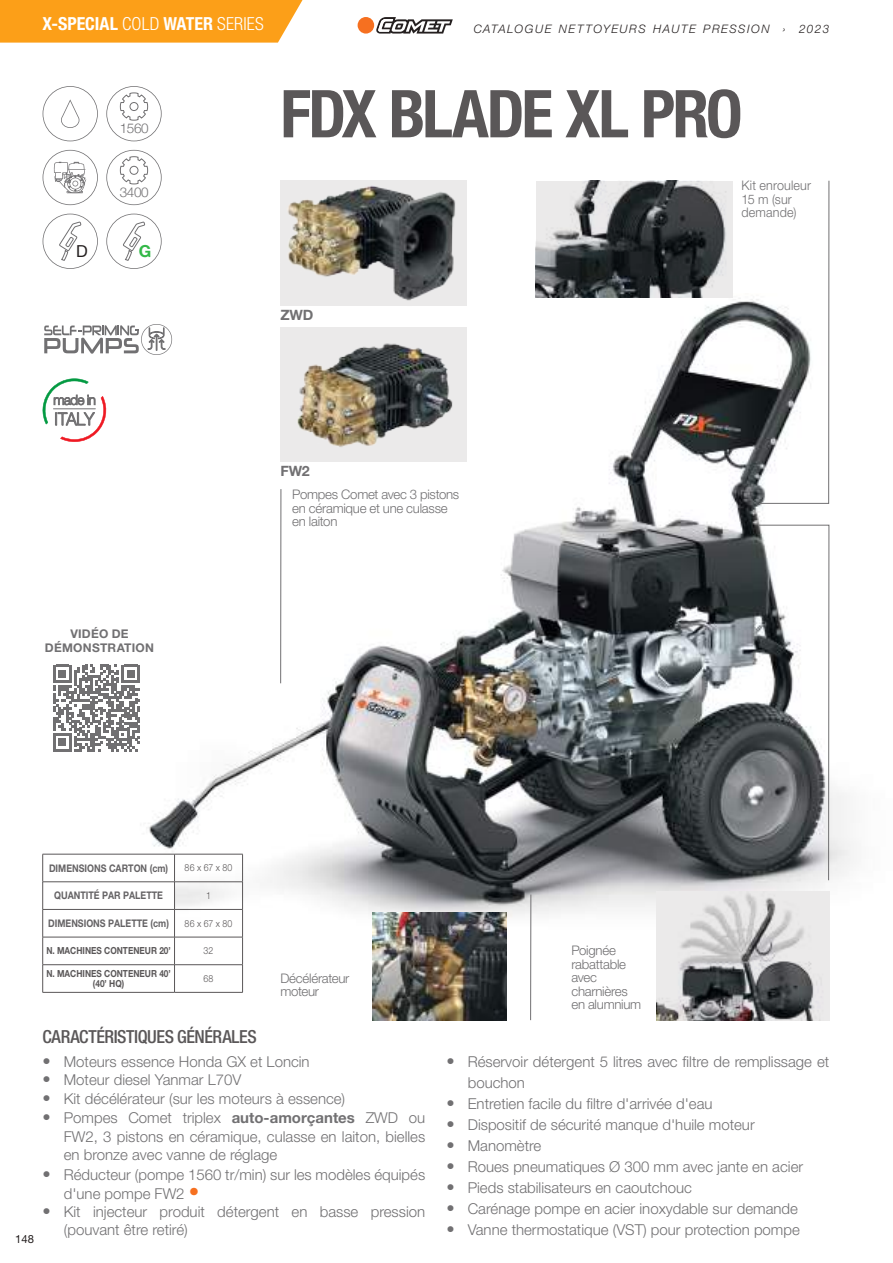
<style>
.page{position:relative;width:893px;height:1263px;background:#fff}
.page>*{position:absolute;margin:0;border:0;box-sizing:border-box;transform-origin:0 0}
.t1{font:700 condensed 66px "Helvetica Neue LT Pro";letter-spacing:-.04em;color:#5a5758}
.t2{font:500 condensed 18px "Helvetica Neue LT Pro";letter-spacing:-.02em;color:#5a5758}
.t3{font:700 condensed 18px "Helvetica Neue LT Pro";color:#fff}
.t4{font:16.5px "Helvetica Neue";color:#241f1f}
.t5{font:700 16.5px "Helvetica Neue";color:#33b848}
.t6{font:300 15px/18.8px "Helvetica Neue LT Pro";color:#717072}
.t7{font:700 14.25px "Helvetica Neue LT Pro";letter-spacing:-.01em;color:#717072}
.t8{font:300 13.5px "Helvetica Neue";letter-spacing:-.03em;color:#717072}
.t9{font:300 13.2px/13.5px "Helvetica Neue LT Pro";letter-spacing:-.02em;color:#717072}
.t10{font:300 13.2px/13.5px "Helvetica Neue LT Pro";letter-spacing:.01em;color:#717072;scale:.95 1}
.t11{font:700 12px/13.5px "Helvetica Neue LT Pro";letter-spacing:.02em;color:#717072;text-align:center}
.t12{font:italic 300 11.7px "Helvetica Neue LT Pro";letter-spacing:.13em;color:#241f1f}
.t13{font:11.25px "Helvetica Neue LT Pro";color:#241f1f}
.t14{font:700 10.5px "Helvetica Neue LT Pro";color:#656365;scale:.85 1}
.t15{font:700 9.75px/9.8px "Helvetica Neue LT Pro";color:#5a5758;text-align:center;scale:.85 1}
.t16{font:300 9.75px "Helvetica Neue LT Pro";letter-spacing:.02em;color:#5a5758;scale:.9 1}
.s1{font-weight:300}
.s2{font-weight:500;font-size:16.5px}
.s3{font-weight:700}
.s4{font-size:21px;color:#f67020}
</style>
<div class="page">
<img style="left:105px;top:294px;width:749px;height:696px">
<img style="left:280px;top:327px;width:187px;height:135px">
<svg style="left:758px;top:525px;width:71px;height:356px"></svg>
<img style="left:373px;top:912px;width:134px;height:108px">
<hr style="left:530px;top:894px;width:1px;height:126px;background:#717072">
<svg style="left:43px;top:86px;width:55px;height:55px"></svg>
<svg style="left:106px;top:150px;width:56px;height:55px"></svg>
<svg style="left:43px;top:214px;width:55px;height:55px"></svg>
<svg style="left:106px;top:86px;width:56px;height:55px"></svg>
<svg style="left:43px;top:150px;width:55px;height:55px"></svg>
<svg style="left:106px;top:214px;width:56px;height:55px"></svg>
<svg style="left:759px;top:180px;width:70px;height:324px"></svg>
<hr style="left:280px;top:489px;width:1px;height:194px;background:#717072">
<img style="left:280px;top:181px;width:187px;height:125px">
<img style="left:656px;top:891px;width:173px;height:129px">
<svg style="left:43px;top:378px;width:63px;height:64px"></svg>
<svg style="left:44px;top:324px;width:128px;height:31px"></svg>
<img style="left:536px;top:181px;width:196px;height:117px">
<svg style="left:53px;top:664px;width:87px;height:87px"></svg>
<hr style="left:175px;top:854px;width:68px;height:1px;background:#5a5758">
<hr style="left:175px;top:881px;width:68px;height:1px;background:#5a5758">
<hr style="left:175px;top:909px;width:68px;height:1px;background:#5a5758">
<hr style="left:175px;top:937px;width:68px;height:1px;background:#5a5758">
<hr style="left:175px;top:964px;width:68px;height:1px;background:#5a5758">
<svg style="left:42px;top:854px;width:133px;height:138px"></svg>
<svg style="left:242px;top:854px;width:1px;height:138px"></svg>
<hr style="left:43px;top:992px;width:132px;height:1px;background:#5a5758">
<hr style="left:175px;top:992px;width:68px;height:1px;background:#5a5758">
<svg style="left:376px;top:17px;width:77px;height:17px"></svg>
<div style="left:358px;top:17px;width:16px;height:17px;background:#f67020;border-radius:50%"></div>
<div style="left:0;top:0;width:303px;height:43px;background:#fc9f18"></div>
<p class="t3" style="left:43px;top:13px;width:223px">X-SPECIAL <span class="s1">COLD</span> WATER <span class="s1">SERIES</span></p>
<p class="t12" style="left:474px;top:22px;width:357px">CATALOGUE NETTOYEURS HAUTE PRESSION › 2023</p>
<p class="t8" style="left:120px;top:117px;width:30px">1560</p>
<p class="t4" style="left:76px;top:239px;width:13px">D</p>
<p class="t8" style="left:120px;top:181px;width:30px">3400</p>
<p class="t5" style="left:139px;top:238px;width:14px">G</p>
<p class="t11" style="left:45px;top:627px;width:111px">VIDÉO DE<br>DÉMONSTRATION</p>
<h1 class="t1" style="left:280px;top:74px;width:464px">FDX BLADE XL PRO</h1>
<p class="t7" style="left:280px;top:306px;width:34px">ZWD</p>
<p class="t7" style="left:280px;top:462px;width:31px">FW2</p>
<p class="t9" style="left:292px;top:487px;width:168px">Pompes Comet avec 3 pistons en céramique et une culasse en laiton</p>
<p class="t10" style="left:741px;top:178px;width:75px">Kit enrouleur<br>15 m (sur demande)</p>
<p class="t13" style="left:15px;top:1233px;width:20px">148</p>
<p class="t14" style="left:49px;top:861px;width:142px">DIMENSIONS CARTON (cm)</p>
<p class="t16" style="left:185px;top:862px;width:55px">86 x 67 x 80</p>
<p class="t14" style="left:54px;top:889px;width:130px">QUANTITÉ PAR PALETTE</p>
<p class="t16" style="left:206px;top:890px;width:7px">1</p>
<p class="t14" style="left:48px;top:917px;width:144px">DIMENSIONS PALETTE (cm)</p>
<p class="t16" style="left:185px;top:917px;width:55px">86 x 67 x 80</p>
<p class="t15" style="left:46px;top:946px;width:148px">N. MACHINES CONTENEUR 20’</p>
<p class="t16" style="left:204px;top:945px;width:12px">32</p>
<p class="t15" style="left:46px;top:968px;width:148px">N. MACHINES CONTENEUR 40’ (40’ HQ)</p>
<p class="t16" style="left:204px;top:972px;width:13px">68</p>
<p class="t2" style="left:43px;top:1026px;width:216px">CARACTÉRISTIQUES GÉNÉRALES</p>
<p class="t6" style="left:43px;top:1051px;width:269px"><span class="s2">•</span> Moteurs essence Honda GX et Loncin</p>
<p class="t6" style="left:43px;top:1070px;width:200px"><span class="s2">•</span> Moteur diesel Yanmar L70V</p>
<p class="t6" style="left:43px;top:1089px;width:304px"><span class="s2">•</span> Kit décélérateur (sur les moteurs à essence)</p>
<p class="t6" style="left:64px;top:1108px;width:363px;text-align:justify;text-indent:-21px"><span class="s2">•</span> Pompes Comet triplex <span class="s3">auto-amorçantes</span> ZWD ou FW2, 3 pistons en céramique, culasse en laiton, bielles en bronze avec vanne de réglage</p>
<p class="t6" style="left:64px;top:1165px;width:363px;text-indent:-21px"><span class="s2">•</span> Réducteur (pompe 1560 tr/min) sur les modèles équipés d'une pompe FW2 <span class="s4">•</span></p>
<p class="t6" style="left:64px;top:1201px;width:363px;text-indent:-21px"><span class="s2">•</span> Kit injecteur produit détergent en basse pression (pouvant être retiré)</p>
<p class="t9" style="left:280px;top:971px;width:71px">Décélérateur moteur</p>
<p class="t9" style="left:571px;top:944px;width:71px">Poignée rabattable avec charnières en alumnium</p>
<p class="t6" style="left:468px;top:1050px;width:363px;line-height:21.1px;text-indent:-21px"><span class="s2">•</span> Réservoir détergent 5 litres avec filtre de remplissage et bouchon</p>
<p class="t6" style="left:446px;top:1094px;width:268px"><span class="s2">•</span> Entretien facile du filtre d'arrivée d'eau</p>
<p class="t6" style="left:446px;top:1115px;width:310px"><span class="s2">•</span> Dispositif de sécurité manque d'huile moteur</p>
<p class="t6" style="left:446px;top:1136px;width:96px"><span class="s2">•</span> Manomètre</p>
<p class="t6" style="left:446px;top:1157px;width:358px"><span class="s2">•</span> Roues pneumatiques Ø 300 mm avec jante en acier</p>
<p class="t6" style="left:446px;top:1178px;width:247px"><span class="s2">•</span> Pieds stabilisateurs en caoutchouc</p>
<p class="t6" style="left:446px;top:1199px;width:353px"><span class="s2">•</span> Carénage pompe en acier inoxydable sur demande</p>
<p class="t6" style="left:446px;top:1220px;width:355px"><span class="s2">•</span> Vanne thermostatique (VST) pour protection pompe</p>
</div>
